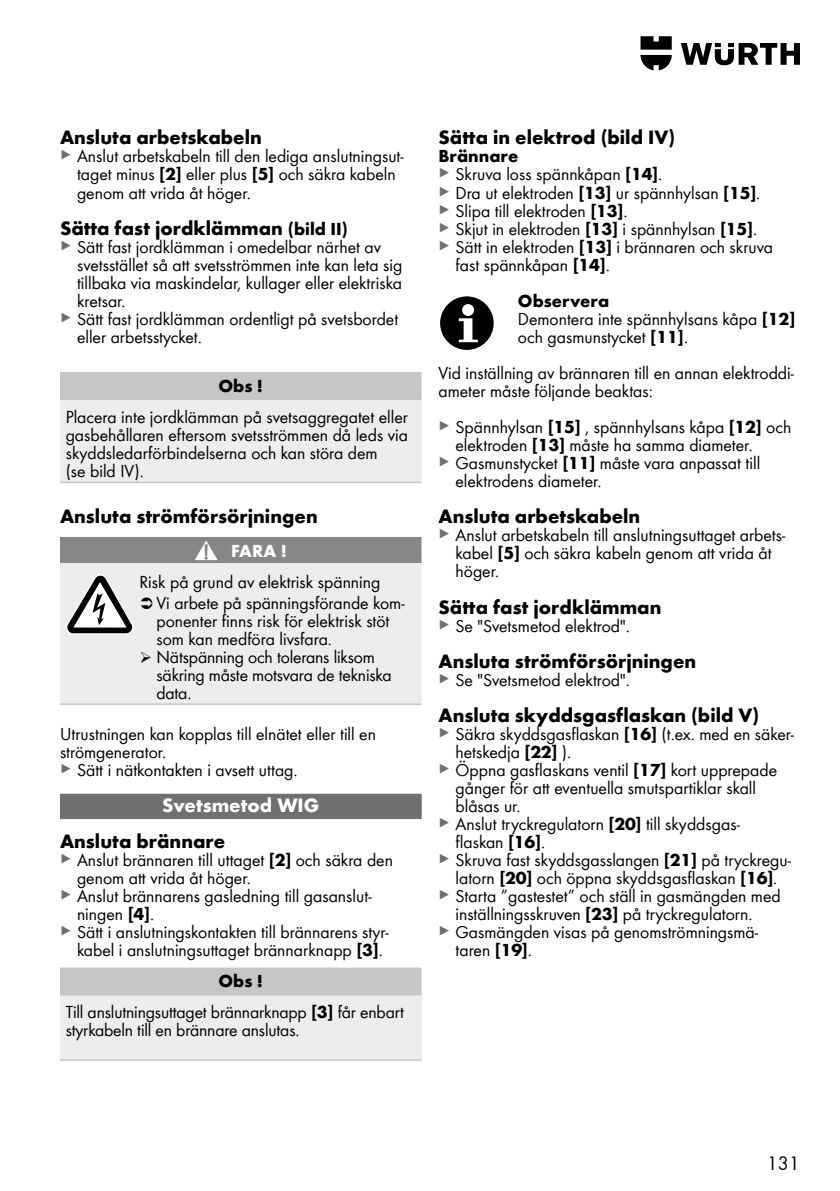
<style>
.page{position:relative;width:840px;height:1191px;background:#fff}
.page>*{position:absolute;margin:0;border:0;box-sizing:border-box;transform-origin:0 0}
.t1{font:700 20px "Wuerth";color:#000}
.t2{font:700 20px "Wuerth";color:#fff}
.t3{font:20px "Wuerth";color:#000}
.t4{font:18px/18px "Wuerth";color:#000}
.t5{font:700 18px "Wuerth";color:#000}
.t6{font:700 18px "Wuerth";color:#fff}
.s1{font-size:22px;color:#706f6f}
.s2{font-weight:700}
.s3{font-size:18px}
</style>
<div class="page">
<svg style="left:681px;top:43px;width:118px;height:22px"></svg>
<svg style="left:640px;top:36px;width:31px;height:34px"></svg>
<div style="left:60px;top:793px;width:361px;height:24px;background:#706f6f"></div>
<div style="left:60px;top:795px;width:361px;height:24px;background:#706f6f"></div>
<div style="left:60px;top:392px;width:361px;height:90px;background:#ededed"></div>
<hr style="left:60px;top:481px;width:361px;height:2px;background:#c6c6c6">
<div style="left:60px;top:372px;width:361px;height:28px;background:#c6c6c6"></div>
<div style="left:60px;top:563px;width:361px;height:140px;background:#ededed"></div>
<hr style="left:60px;top:703px;width:74px;height:2px;background:#c6c6c6">
<hr style="left:134px;top:703px;width:287px;height:2px;background:#c6c6c6">
<div style="left:60px;top:537px;width:361px;height:26px;background:#878787"></div>
<svg style="left:195px;top:540px;width:22px;height:20px"></svg>
<svg style="left:66px;top:574px;width:68px;height:60px"></svg>
<div style="left:60px;top:987px;width:361px;height:73px;background:#ededed"></div>
<hr style="left:60px;top:1059px;width:361px;height:1px;background:#c6c6c6">
<div style="left:60px;top:967px;width:361px;height:28px;background:#c6c6c6"></div>
<div style="left:439px;top:295px;width:55px;height:56px;background:#000;border-radius:50%"></div>
<div style="left:438px;top:295px;width:57px;height:56px;border:2px solid #fff;border-radius:50%"></div>
<div style="left:462px;top:304px;width:12px;height:12px;background:#fff;border-radius:50%"></div>
<svg style="left:458px;top:318px;width:19px;height:24px"></svg>
<svg style="left:141px;top:597px;width:11px;height:11px"></svg>
<svg style="left:141px;top:651px;width:10px;height:11px"></svg>
<p class="t1" style="left:60px;top:123px;width:203px">Ansluta arbetskabeln</p>
<p class="t4" style="left:77px;top:146px;width:328px;text-indent:-17px"><span class="s1">▸</span> Anslut arbetskabeln till den lediga anslutningsut&shy;taget minus <span class="s2">[2]</span> eller plus <span class="s2">[5]</span> och säkra kabeln genom att vrida åt höger.</p>
<p class="t1" style="left:60px;top:213px;width:289px">Sätta fast jordklämman <span class="s3">(bild II)</span></p>
<p class="t4" style="left:60px;top:237px;width:322px"><span class="s1">▸</span> Sätt fast jordklämman i omedelbar närhet av</p>
<p class="t4" style="left:77px;top:255px;width:326px">svetsstället så att svetsströmmen inte kan leta sig</p>
<p class="t4" style="left:77px;top:273px;width:326px">tillbaka via maskindelar, kullager eller elektriska</p>
<p class="t4" style="left:77px;top:291px;width:50px">kretsar.</p>
<p class="t4" style="left:60px;top:309px;width:339px"><span class="s1">▸</span> Sätt fast jordklämman ordentligt på svetsbordet</p>
<p class="t4" style="left:77px;top:327px;width:126px">eller arbetsstycket.</p>
<p class="t5" style="left:218px;top:372px;width:46px">Obs !</p>
<p class="t4" style="left:66px;top:407px;width:343px">Placera inte jordklämman på svetsaggregatet eller gasbehållaren eftersom svetsströmmen då leds via skyddsledarförbindelserna och kan störa dem<br>(se bild IV).</p>
<p class="t1" style="left:60px;top:502px;width:259px">Ansluta strömförsörjningen</p>
<p class="t6" style="left:231px;top:537px;width:57px">FARA !</p>
<p class="t4" style="left:156px;top:570px;width:249px;line-height:20.8px;text-indent:-17px">Risk på grund av elektrisk spänning<br>Vi arbete på spänningsförande kom-</p>
<p class="t4" style="left:156px;top:610px;width:236px">ponenter finns risk för elektrisk stöt som kan medföra livsfara.<br>Nätspänning och tolerans liksom säkring måste motsvara de tekniska data.</p>
<p class="t4" style="left:60px;top:724px;width:317px">Utrustningen kan kopplas till elnätet eller till en strömgenerator.<br><span class="s1">▸</span> Sätt i nätkontakten i avsett uttag.</p>
<p class="t2" style="left:162px;top:790px;width:159px">Svetsmetod WIG</p>
<p class="t1" style="left:60px;top:826px;width:167px">Ansluta brännare</p>
<p class="t4" style="left:60px;top:850px;width:334px"><span class="s1">▸</span> Anslut brännaren till uttaget <span class="s2">[2]</span> och säkra den</p>
<p class="t4" style="left:77px;top:868px;width:175px">genom att vrida åt höger.</p>
<p class="t4" style="left:60px;top:886px;width:313px"><span class="s1">▸</span> Anslut brännarens gasledning till gasanslut-</p>
<p class="t4" style="left:77px;top:904px;width:79px">ningen <span class="s2">[4]</span>.</p>
<p class="t4" style="left:60px;top:922px;width:330px"><span class="s1">▸</span> Sätt i anslutningskontakten till brännarens styr-</p>
<p class="t4" style="left:77px;top:940px;width:307px">kabel i anslutningsuttaget brännarknapp <span class="s2">[3]</span>.</p>
<p class="t4" style="left:66px;top:965px;width:339px;line-height:31px;text-indent:153px"><span class="s2">Obs !<br></span>Till anslutningsuttaget brännarknapp <span class="s2">[3]</span> får enbart</p>
<p class="t4" style="left:66px;top:1020px;width:235px">styrkabeln till en brännare anslutas.</p>
<p class="t1" style="left:438px;top:123px;width:238px">Sätta in elektrod (bild IV)</p>
<p class="t5" style="left:438px;top:143px;width:81px">Brännare</p>
<p class="t4" style="left:438px;top:165px;width:225px"><span class="s1">▸</span> Skruva loss spännkåpan <span class="s2">[14]</span>.</p>
<p class="t4" style="left:438px;top:183px;width:323px"><span class="s1">▸</span> Dra ut elektroden <span class="s2">[13]</span> ur spännhylsan <span class="s2">[15]</span>.</p>
<p class="t4" style="left:438px;top:201px;width:190px"><span class="s1">▸</span> Slipa till elektroden <span class="s2">[13]</span>.</p>
<p class="t4" style="left:438px;top:219px;width:320px"><span class="s1">▸</span> Skjut in elektroden <span class="s2">[13]</span> i spännhylsan <span class="s2">[15]</span>.</p>
<p class="t4" style="left:438px;top:237px;width:336px"><span class="s1">▸</span> Sätt in elektroden <span class="s2">[13]</span> i brännaren och skruva</p>
<p class="t4" style="left:455px;top:255px;width:156px">fast spännkåpan <span class="s2">[14]</span>.</p>
<p class="t4" style="left:517px;top:291px;width:279px"><span class="s2">Observera<br></span>Demontera inte spännhylsans kåpa <span class="s2">[12] </span>och gasmunstycket <span class="s2">[11]</span>.</p>
<p class="t4" style="left:438px;top:363px;width:357px">Vid inställning av brännaren till en annan elektroddi&shy;ameter måste följande beaktas:</p>
<p class="t4" style="left:438px;top:417px;width:354px"><span class="s1">▸</span> Spännhylsan <span class="s2">[15]</span> , spännhylsans kåpa <span class="s2">[12]</span> och</p>
<p class="t4" style="left:455px;top:435px;width:298px">elektroden <span class="s2">[13]</span> måste ha samma diameter.</p>
<p class="t4" style="left:438px;top:453px;width:323px"><span class="s1">▸</span> Gasmunstycket <span class="s2">[11]</span> måste vara anpassat till</p>
<p class="t4" style="left:455px;top:471px;width:147px">elektrodens diameter.</p>
<p class="t1" style="left:438px;top:502px;width:203px">Ansluta arbetskabeln</p>
<p class="t4" style="left:455px;top:525px;width:331px;text-indent:-17px"><span class="s1">▸</span> Anslut arbetskabeln till anslutningsuttaget arbets&shy;kabel <span class="s2">[5]</span> och säkra kabeln genom att vrida åt höger.</p>
<p class="t1" style="left:438px;top:592px;width:224px">Sätta fast jordklämman</p>
<p class="t4" style="left:438px;top:616px;width:193px"><span class="s1">▸</span> Se "Svetsmetod elektrod".</p>
<p class="t1" style="left:438px;top:646px;width:259px">Ansluta strömförsörjningen</p>
<p class="t4" style="left:438px;top:670px;width:193px"><span class="s1">▸</span> Se "Svetsmetod elektrod".</p>
<p class="t1" style="left:438px;top:700px;width:322px">Ansluta skyddsgasflaskan (bild V)</p>
<p class="t4" style="left:438px;top:724px;width:357px"><span class="s1">▸</span> Säkra skyddsgasflaskan <span class="s2">[16]</span> (t.ex. med en säker-</p>
<p class="t4" style="left:455px;top:742px;width:117px">hetskedja <span class="s2">[22]</span> ).</p>
<p class="t4" style="left:438px;top:760px;width:340px"><span class="s1">▸</span> Öppna gasflaskans ventil <span class="s2">[17]</span> kort upprepade</p>
<p class="t4" style="left:455px;top:778px;width:302px">gånger för att eventuella smutspartiklar skall</p>
<p class="t4" style="left:455px;top:796px;width:67px">blåsas ur.</p>
<p class="t4" style="left:438px;top:814px;width:303px"><span class="s1">▸</span> Anslut tryckregulatorn <span class="s2">[20]</span> till skyddsgas-</p>
<p class="t4" style="left:455px;top:832px;width:91px">flaskan <span class="s2">[16]</span>.</p>
<p class="t4" style="left:438px;top:850px;width:354px"><span class="s1">▸</span> Skruva fast skyddsgasslangen <span class="s2">[21]</span> på tryckregu-</p>
<p class="t4" style="left:455px;top:868px;width:323px">latorn <span class="s2">[20]</span> och öppna skyddsgasflaskan <span class="s2">[16]</span>.</p>
<p class="t4" style="left:438px;top:886px;width:343px"><span class="s1">▸</span> Starta ”gastestet” och ställ in gasmängden med</p>
<p class="t4" style="left:455px;top:904px;width:298px">inställningsskruven <span class="s2">[23]</span> på tryckregulatorn.</p>
<p class="t4" style="left:438px;top:922px;width:321px"><span class="s1">▸</span> Gasmängden visas på genomströmningsmä-</p>
<p class="t4" style="left:455px;top:940px;width:78px">taren <span class="s2">[19]</span>.</p>
<p class="t3" style="left:766px;top:1150px;width:35px">131</p>
</div>
